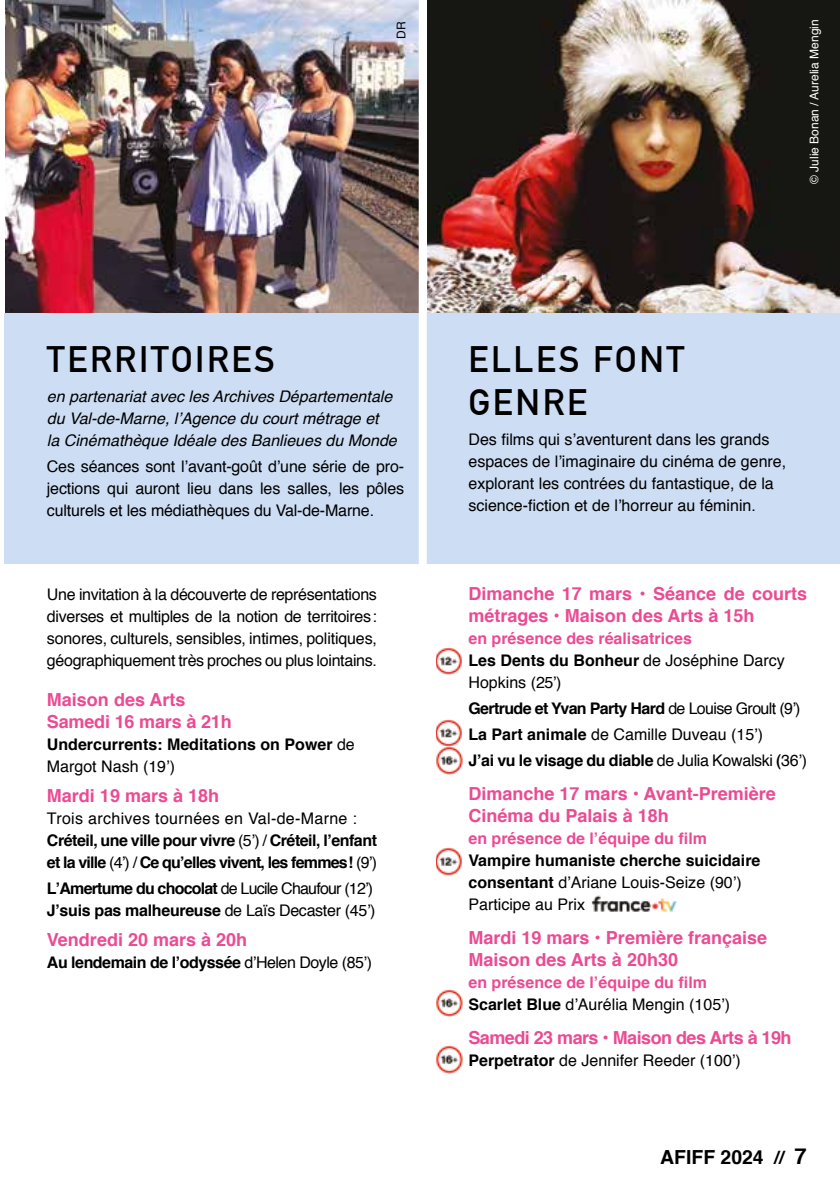
<style>
.page{position:relative;width:840px;height:1191px;background:#fff}
.page>*{position:absolute;margin:0;border:0;box-sizing:border-box;transform-origin:0 0}
.t1{font:700 36px/43.2px "DIN Alternate";letter-spacing:.07em;color:#000}
.t2{font:700 19.4px "Helvetica";color:#000}
.t3{font:700 18px/22px "Helvetica";color:#ea4b93}
.t4{font:700 18px "Helvetica";letter-spacing:-.03em;color:#ea4b93}
.t5{font:16px/22px "Helvetica";color:#000}
.t6{font:700 16px/22px "Helvetica";letter-spacing:-.03em;color:#000}
.t7{font:700 16px/22px "Helvetica";color:#000}
.t8{font:italic 16px/22px "Helvetica";color:#000}
.t9{font:700 16px/22px "Helvetica";color:#ea4b93}
.t10{font:12px "Helvetica";color:#fff}
.t11{font:12px "Helvetica";color:#000}
.s1{font-weight:400}
.s2{font-weight:700;color:#ea4b93}
.s3{font-weight:700}
.s4{color:#000}
.s5{font-weight:400;color:#000}
.s6{font-size:18px}
.s7{font-size:22px}
</style>
<div class="page">
<img style="left:427px;top:0;width:412px;height:313px">
<img style="left:5px;top:0;width:413px;height:313px">
<div style="left:0;top:313px;width:839px;height:250px;background:#cdddf3"></div>
<hr style="left:0;top:0;width:4px;height:1191px;background:#fff">
<div style="left:418px;top:0;width:8px;height:1191px;background:#fff"></div>
<img style="left:591px;top:895px;width:86px;height:17px">
<img style="left:436px;top:989px;width:27px;height:27px">
<img style="left:436px;top:1045px;width:27px;height:28px">
<img style="left:436px;top:746px;width:27px;height:28px">
<img style="left:436px;top:647px;width:26px;height:27px">
<img style="left:436px;top:719px;width:26px;height:27px">
<img style="left:436px;top:847px;width:26px;height:28px">
<p class="t11" style="left:392px;top:39px;width:19px;rotate:-90deg">DR</p>
<p class="t10" style="left:804px;top:184px;width:166px;rotate:-90deg">© Julie Bonan / Aurelia Mengin</p>
<h1 class="t1" style="left:47px;top:335px;width:229px">TERRITOIRES</h1>
<p class="t8" style="left:47px;top:385px;width:351px">en partenariat avec les Archives Départementale du Val-de-Marne, l’Agence du court métrage et<br>la Cinémathèque Idéale des Banlieues du Monde</p>
<p class="t5" style="left:47px;top:455px;width:358px;text-align:justify">Ces séances sont l’avant-goût d’une série de pro&shy;jections qui auront lieu dans les salles, les pôles culturels et les médiathèques du Val-de-Marne.</p>
<p class="t5" style="left:47px;top:583px;width:331px;text-align:justify">Une invitation à la découverte de représentations diverses et multiples de la notion de territoires: sonores, culturels, sensibles, intimes, politiques, géographiquement très proches ou plus lointains.</p>
<p class="t3" style="left:47px;top:688px;width:186px">Maison des Arts<br>Samedi 16 mars à 21h</p>
<p class="t7" style="left:47px;top:733px;width:309px">Undercurrents: Meditations on Power <span class="s1">de<br>Margot Nash (19’)</span></p>
<p class="t3" style="left:47px;top:784px;width:174px">Mardi 19 mars à 18h</p>
<p class="t6" style="left:47px;top:807px;width:331px"><span class="s1">Trois archives tournées en Val-de-Marne :<br></span>Créteil, une ville pour vivre <span class="s1">(5’) /</span> Créteil, l’enfant et la ville <span class="s1">(4’) /</span> Ce qu’elles vivent, les femmes! <span class="s1">(9’)</span></p>
<p class="t6" style="left:47px;top:877px;width:330px">L’Amertume du chocolat <span class="s1">de Lucile Chaufour (12’)<br></span>J’suis pas malheureuse <span class="s1">de Laïs Decaster (45’)</span></p>
<p class="t3" style="left:47px;top:928px;width:202px">Vendredi 20 mars à 20h</p>
<p class="t6" style="left:47px;top:951px;width:326px">Au lendemain de l’odyssée <span class="s1">d’Helen Doyle (85’)</span></p>
<h1 class="t1" style="left:468px;top:335px;width:217px">ELLES FONT<br>GENRE</h1>
<p class="t5" style="left:468px;top:428px;width:319px">Des films qui s’aventurent dans les grands espaces de l’imaginaire du cinéma de genre, explorant les contrées du fantastique, de la science-fiction et de l’horreur au féminin.</p>
<p class="t3" style="left:468px;top:582px;width:340px">Dimanche 17 mars • Séance de courts métrages • Maison des Arts à 15h</p>
<p class="t5" style="left:468px;top:627px;width:318px"><span class="s2">en présence des réalisatrices<br></span><span class="s3">Les Dents du Bonheur</span> de Joséphine Darcy<br>Hopkins (25’)</p>
<p class="t6" style="left:468px;top:695px;width:340px;line-height:26px">Gertrude et Yvan Party Hard <span class="s1">de Louise Groult (9’)<br></span>La Part animale <span class="s1">de Camille Duveau (15’)<br></span>J’ai vu le visage du diable <span class="s1">de Julia Kowalski</span> (<span class="s1">36’)</span></p>
<p class="t3" style="left:468px;top:782px;width:309px">Dimanche 17 mars • Avant-Première<br>Cinéma du Palais à 18h</p>
<p class="t9" style="left:468px;top:827px;width:240px">en présence de l’équipe du film</p>
<p class="t7" style="left:468px;top:849px;width:293px">Vampire humaniste cherche suicidaire consentant <span class="s1">d’Ariane Louis-Seize (90’)<br>Participe au Prix</span></p>
<p class="t3" style="left:468px;top:926px;width:300px">Mardi 19 mars • Première française<br>Maison des Arts à 20h30</p>
<p class="t9" style="left:468px;top:971px;width:263px">en présence de l’équipe du film<br><span class="s4">Scarlet Blue</span> <span class="s5">d’Aurélia Mengin (105’)</span></p>
<p class="t4" style="left:468px;top:1023px;width:324px">Samedi 23 mars • Maison des Arts à 19h</p>
<p class="t5" style="left:468px;top:1049px;width:274px"><span class="s3">Perpetrator</span> de Jennifer Reeder (100’)</p>
<p class="t2" style="left:659px;top:1142px;width:148px">AFIFF 2024 <span class="s6">//</span> <span class="s7">7</span></p>
</div>
